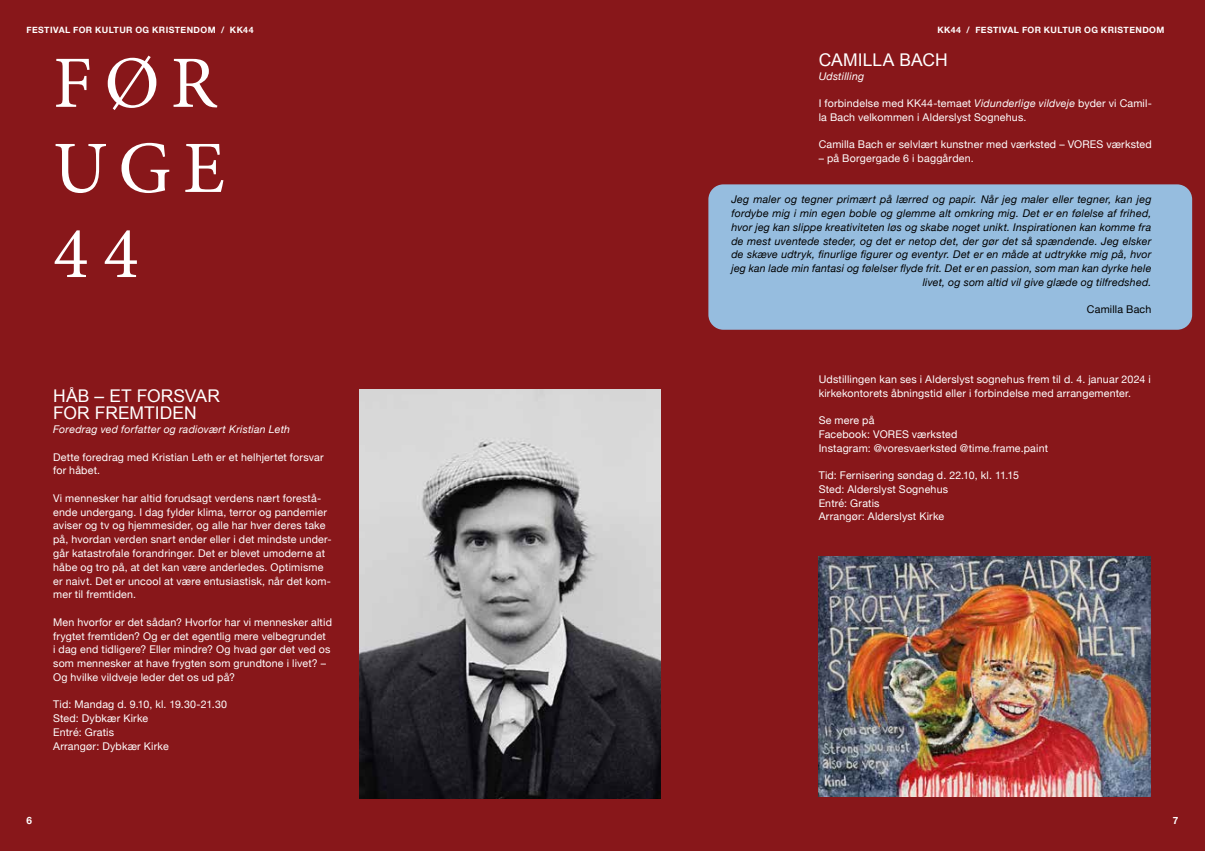
<style>
.page{position:relative;width:1205px;height:851px;background:#fff}
.page>*{position:absolute;margin:0;border:0;box-sizing:border-box;transform-origin:0 0}
.t1{font:73.75px/85px "Minion Pro";letter-spacing:.16em;color:#fff;text-align:justify}
.t2{font:17.5px/17.5px "Arial";color:#fff}
.t3{font:10.62px/13.8px "Helvetica Neue";letter-spacing:.02em;color:#fff}
.t4{font:italic 10.62px/13.8px "Helvetica Neue";letter-spacing:.02em;color:#000;text-align:right}
.t5{font:italic 10.62px "Helvetica Neue";letter-spacing:.02em;color:#fff}
.t6{font:10.62px "Helvetica Neue";letter-spacing:.015em;color:#000}
.t7{font:700 10px "Helvetica Neue";color:#fff}
.t8{font:700 8.75px "Helvetica Neue";letter-spacing:.05em;color:#fff}
.s1{font-style:italic}
</style>
<div class="page">
<div style="left:0;top:0;width:1205px;height:850px;background:#88171a"></div>
<div style="left:708px;top:184px;width:484px;height:146px;background:#96bddf;border-radius:15px"></div>
<img style="left:360px;top:389px;width:300px;height:409px">
<img style="left:819px;top:556px;width:332px;height:240px">
<p class="t8" style="left:27px;top:23px;width:228px">FESTIVAL FOR KULTUR OG KRISTENDOM / KK44</p>
<h1 class="t1" style="left:53px;top:41px;width:173px">FØR UGE 44</h1>
<h2 class="t2" style="left:53px;top:387px;width:168px">HÅB – ET FORSVAR<br>FOR FREMTIDEN</h2>
<p class="t5" style="left:53px;top:421px;width:238px">Foredrag ved forfatter og radiovært Kristian Leth</p>
<p class="t3" style="left:53px;top:450px;width:272px">Dette foredrag med Kristian Leth er et helhjertet forsvar for håbet.</p>
<p class="t3" style="left:53px;top:492px;width:280px">Vi mennesker har altid forudsagt verdens nært forestå&shy;ende undergang. I dag fylder klima, terror og pandemier aviser og tv og hjemmesider, og alle har hver deres take på, hvordan verden snart ender eller i det mindste under&shy;går katastrofale forandringer. Det er blevet umoderne at håbe og tro på, at det kan være anderledes. Optimisme er naivt. Det er uncool at være entusiastisk, når det kom&shy;mer til fremtiden.</p>
<p class="t3" style="left:53px;top:615px;width:280px">Men hvorfor er det sådan? Hvorfor har vi mennesker altid frygtet fremtiden? Og er det egentlig mere velbegrundet<br>i dag end tidligere? Eller mindre? Og hvad gør det ved os som mennesker at have frygten som grundtone i livet? – Og hvilke vildveje leder det os ud på?</p>
<p class="t3" style="left:53px;top:698px;width:175px">Tid: Mandag d. 9.10, kl. 19.30-21.30<br>Sted: Dybkær Kirke<br>Entré: Gratis<br>Arrangør: Dybkær Kirke</p>
<p class="t7" style="left:27px;top:812px;width:7px">6</p>
<p class="t8" style="left:937px;top:23px;width:228px">KK44 / FESTIVAL FOR KULTUR OG KRISTENDOM</p>
<h2 class="t2" style="left:819px;top:51px;width:130px">CAMILLA BACH</h2>
<p class="t5" style="left:819px;top:68px;width:47px">Udstilling</p>
<p class="t3" style="left:819px;top:97px;width:335px">I forbindelse med KK44-temaet <span class="s1">Vidunderlige vildveje</span> byder vi Camil&shy;la Bach velkommen i Alderslyst Sognehus.</p>
<p class="t3" style="left:819px;top:138px;width:335px">Camilla Bach er selvlært kunstner med værksted – VORES værksted</p>
<p class="t3" style="left:819px;top:152px;width:157px">– på Borgergade 6 i baggården.</p>
<p class="t4" style="left:731px;top:193px;width:421px">Jeg maler og tegner primært på lærred og papir. Når jeg maler eller tegner, kan jeg fordybe mig i min egen boble og glemme alt omkring mig. Det er en følelse af frihed, hvor jeg kan slippe kreativiteten løs og skabe noget unikt. Inspirationen kan komme fra de mest uventede steder, og det er netop det, der gør det så spændende. Jeg elsker de skæve udtryk, finurlige figurer og eventyr. Det er en måde at udtrykke mig på, hvor jeg kan lade min fantasi og følelser flyde frit. Det er en passion, som man kan dyrke hele livet, og som altid vil give glæde og tilfredshed.</p>
<p class="t6" style="left:1087px;top:302px;width:66px">Camilla Bach</p>
<p class="t3" style="left:819px;top:373px;width:333px">Udstillingen kan ses i Alderslyst sognehus frem til d. 4. januar 2024 i kirkekontorets åbningstid eller i forbindelse med arrangementer.</p>
<p class="t3" style="left:819px;top:414px;width:231px">Se mere på<br>Facebook: VORES værksted<br>Instagram: @voresvaerksted @time.frame.paint</p>
<p class="t3" style="left:819px;top:469px;width:202px">Tid: Fernisering søndag d. 22.10, kl. 11.15<br>Sted: Alderslyst Sognehus<br>Entré: Gratis<br>Arrangør: Alderslyst Kirke</p>
<p class="t7" style="left:1173px;top:812px;width:7px">7</p>
</div>
